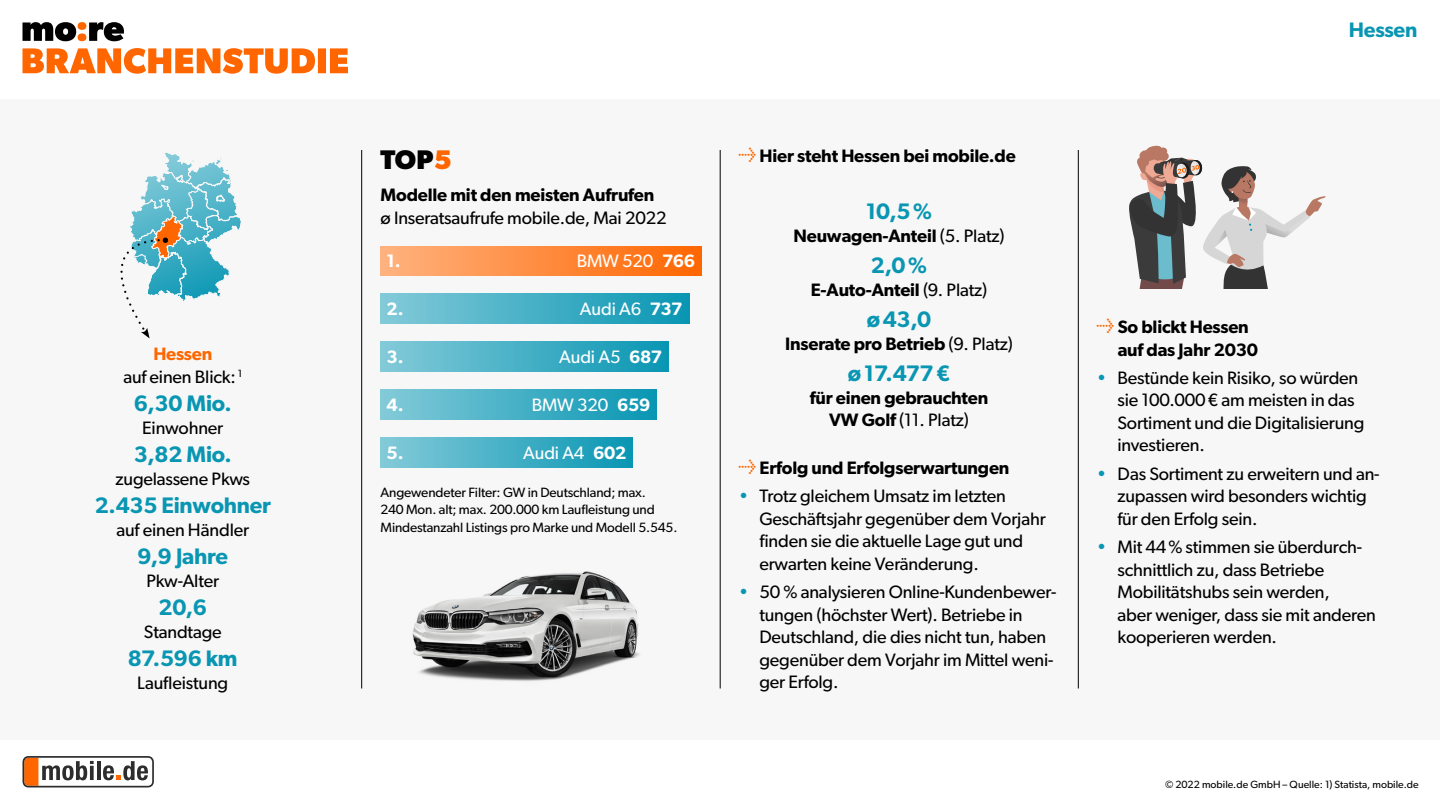
<style>
.page{position:relative;width:1440px;height:810px;background:#fff}
.page>*{position:absolute;margin:0;border:0;box-sizing:border-box;transform-origin:0 0}
.t1{font:700 27px "Gibson";color:#000}
.t2{font:600 22.5px "Gibson";letter-spacing:-.01em;color:#0996b3}
.t3{font:600 21px "Gibson";letter-spacing:-.01em;color:#0996b3}
.t4{font:18px/22.5px "Gibson";letter-spacing:-.01em;color:#000}
.t5{font:600 18px/22.5px "Gibson";letter-spacing:-.01em;color:#000;text-align:center}
.t6{font:18px "Gibson";letter-spacing:-.01em;color:#fff}
.t7{font:600 18px "Gibson";color:#fff}
.t8{font:13.5px/18px "Gibson";letter-spacing:-.01em;color:#000}
.t9{font:10.5px "Gibson";color:#000}
.s1{font-weight:600;color:#f60}
.s2{color:#f60}
.s3{font-weight:600}
.s4{font-weight:400}
.s5{color:#0996b3}
</style>
<div class="page">
<div style="left:0;top:99px;width:1440px;height:640px;background:#f7f7f7"></div>
<svg style="left:22px;top:48px;width:326px;height:26px"></svg>
<svg style="left:22px;top:22px;width:102px;height:19px"></svg>
<svg style="left:23px;top:756px;width:131px;height:32px"></svg>
<hr style="left:362px;top:150px;width:1px;height:538px;background:#000">
<hr style="left:720px;top:150px;width:1px;height:538px;background:#000">
<hr style="left:1078px;top:150px;width:1px;height:538px;background:#000">
<div style="left:381px;top:246px;width:320px;height:30px;background:linear-gradient(to right,#ffb27f,#ff6601)"></div>
<div style="left:381px;top:294px;width:308px;height:30px;background:linear-gradient(to right,#83cad9,#0a96b3)"></div>
<div style="left:381px;top:342px;width:287px;height:30px;background:linear-gradient(to right,#83cad9,#0996b3)"></div>
<div style="left:381px;top:390px;width:275px;height:30px;background:linear-gradient(to right,#83cad9,#0996b3)"></div>
<div style="left:381px;top:438px;width:252px;height:30px;background:linear-gradient(to right,#83cad9,#0996b3)"></div>
<svg style="left:120px;top:153px;width:121px;height:185px"></svg>
<svg style="left:1129px;top:146px;width:197px;height:142px"></svg>
<img style="left:412px;top:571px;width:228px;height:110px">
<p class="t4" style="left:123px;top:342px;width:120px;text-align:center"><span class="s1">Hessen<br></span>auf einen Blick: <sup>1</sup></p>
<p class="t2" style="left:134px;top:390px;width:100px">6,30 Mio.</p>
<p class="t4" style="left:142px;top:416px;width:83px">Einwohner</p>
<p class="t2" style="left:134px;top:441px;width:100px">3,82 Mio.</p>
<p class="t4" style="left:116px;top:467px;width:136px">zugelassene Pkws</p>
<p class="t2" style="left:95px;top:492px;width:178px">2.435 Einwohner</p>
<p class="t4" style="left:116px;top:518px;width:134px">auf einen Händler</p>
<p class="t2" style="left:137px;top:543px;width:92px">9,9 Jahre</p>
<p class="t4" style="left:146px;top:569px;width:74px">Pkw-Alter</p>
<p class="t2" style="left:159px;top:594px;width:50px">20,6</p>
<p class="t4" style="left:144px;top:620px;width:79px">Standtage</p>
<p class="t2" style="left:128px;top:645px;width:111px">87.596 km</p>
<p class="t4" style="left:137px;top:671px;width:92px">Laufleistung</p>
<p class="t3" style="left:1349px;top:17px;width:70px">Hessen</p>
<h1 class="t1" style="left:381px;top:143px;width:73px">TOP<span class="s2">5</span></h1>
<p class="t5" style="left:381px;top:183px;width:275px">Modelle mit den meisten Aufrufen</p>
<p class="t4" style="left:381px;top:206px;width:288px">ø Inseratsaufrufe mobile.de, Mai 2022</p>
<p class="t7" style="left:387px;top:250px;width:16px">1.</p>
<p class="t6" style="left:577px;top:250px;width:120px">BMW 520 <span class="s3">766</span></p>
<p class="t7" style="left:387px;top:298px;width:18px">2.</p>
<p class="t6" style="left:580px;top:298px;width:104px">Audi A6 <span class="s3">737</span></p>
<p class="t7" style="left:387px;top:346px;width:18px">3.</p>
<p class="t6" style="left:559px;top:346px;width:104px">Audi A5 <span class="s3">687</span></p>
<p class="t7" style="left:387px;top:394px;width:18px">4.</p>
<p class="t6" style="left:532px;top:394px;width:120px">BMW 320 <span class="s3">659</span></p>
<p class="t7" style="left:387px;top:442px;width:18px">5.</p>
<p class="t6" style="left:523px;top:442px;width:105px">Audi A4 <span class="s3">602</span></p>
<p class="t8" style="left:381px;top:483px;width:298px">Angewendeter Filter: GW in Deutschland; max.<br>240 Mon. alt; max. 200.000 km Laufleistung und<br>Mindestanzahl Listings pro Marke und Modell 5.545.</p>
<p class="t5" style="left:739px;top:145px;width:279px"><span class="s2">≥</span> Hier steht Hessen bei mobile.de</p>
<p class="t2" style="left:866px;top:198px;width:68px">10,5%</p>
<p class="t5" style="left:794px;top:224px;width:213px">Neuwagen-Anteil <span class="s4">(5. Platz)</span></p>
<p class="t2" style="left:871px;top:252px;width:58px">2,0%</p>
<p class="t5" style="left:811px;top:278px;width:178px">E-Auto-Anteil <span class="s4">(9. Platz)</span></p>
<p class="t2" style="left:867px;top:306px;width:66px">ø43,0</p>
<p class="t5" style="left:785px;top:332px;width:229px">Inserate pro Betrieb <span class="s4">(9. Platz)</span></p>
<p class="t2" style="left:848px;top:360px;width:104px">ø17.477€</p>
<p class="t5" style="left:810px;top:386px;width:180px">für einen gebrauchten<br>VW Golf <span class="s4">(11. Platz)</span></p>
<p class="t5" style="left:739px;top:456px;width:272px"><span class="s2">≥</span> Erfolg und Erfolgserwartungen</p>
<p class="t4" style="left:759px;top:485px;width:288px;text-indent:-21px"><span class="s5">•</span> Trotz gleichem Umsatz im letzten Geschäftsjahr gegenüber dem Vorjahr finden sie die aktuelle Lage gut und erwarten keine Veränderung.</p>
<p class="t4" style="left:759px;top:581px;width:299px;text-indent:-21px"><span class="s5">•</span> 50 % analysieren Online-Kundenbewer&shy;tungen (höchster Wert). Betriebe in Deutschland, die dies nicht tun, haben gegenüber dem Vorjahr im Mittel weni&shy;ger Erfolg.</p>
<p class="t5" style="left:1118px;top:315px;width:142px;text-align:left;text-indent:-21px"><span class="s2">≥</span> So blickt Hessen auf das Jahr 2030</p>
<p class="t4" style="left:1118px;top:366px;width:248px;text-indent:-21px"><span class="s5">•</span> Bestünde kein Risiko, so würden sie 100.000€ am meisten in das<br>Sortiment und die Digitalisierung investieren.</p>
<p class="t4" style="left:1118px;top:462px;width:264px;text-indent:-21px"><span class="s5">•</span> Das Sortiment zu erweitern und an&shy;zupassen wird besonders wichtig für den Erfolg sein.</p>
<p class="t4" style="left:1118px;top:536px;width:260px;text-indent:-21px"><span class="s5">•</span> Mit 44% stimmen sie überdurch&shy;schnittlich zu, dass Betriebe<br>Mobilitätshubs sein werden,<br>aber weniger, dass sie mit anderen kooperieren werden.</p>
<p class="t9" style="left:1165px;top:778px;width:255px">© 2022 mobile.de GmbH – Quelle: 1) Statista, mobile.de</p>
</div>
